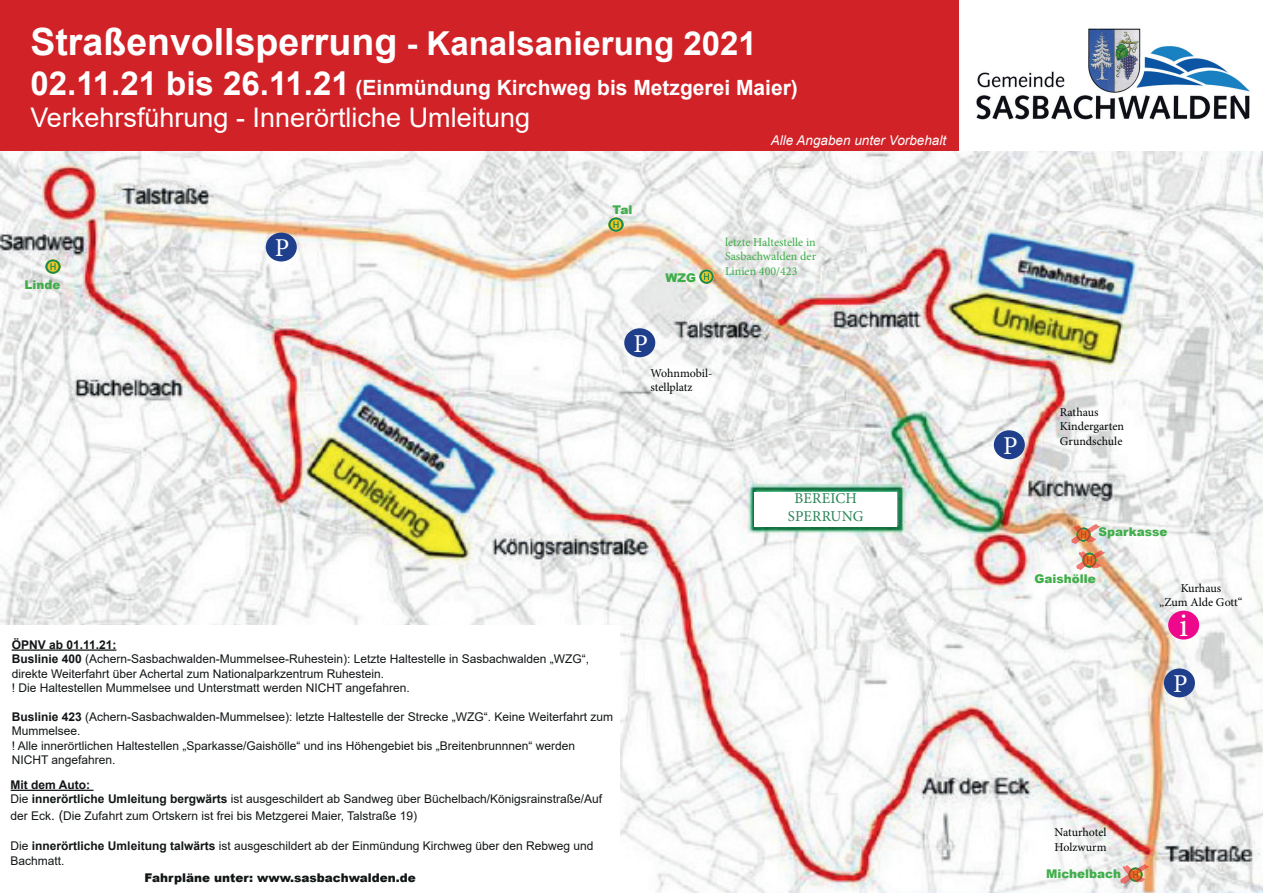
<style>
.page{position:relative;width:1263px;height:893px;background:#fff}
.page>*{position:absolute;margin:0;border:0;box-sizing:border-box;transform-origin:0 0}
.t1{font:700 37.5px "Arial";color:#fff}
.t2{font:33.75px "Minion Pro";color:#fff}
.t3{font:27px "Arial";color:#fff}
.t4{font:25.8px "Minion Pro";color:#fff}
.t5{font:700 21px "Arial";color:#fff}
.t6{font:15px/18px "Minion Pro";letter-spacing:.01em;color:#288355;text-align:center}
.t7{font:italic 13.5px "Arial";color:#fff}
.t8{font:12px/14.4px "Arial";color:#121617}
.t9{font:12px/14.4px "Minion Pro";letter-spacing:-.005em;color:#020404}
.t10{font:12px/14.4px "Minion Pro";color:#3fae4a;text-align:justify}
.t11{font:900 12px "Arial";color:#3fae4a}
.t12{font:900 12px "Arial";color:#121617}
.s1{font-size:33px}
.s2{font-weight:700}
.s3{font-size:13.5px}
</style>
<div class="page">
<img style="left:0;top:152px;width:1263px;height:741px">
<div style="left:0;top:0;width:959px;height:150px;background:#d12228"></div>
<div style="left:1168px;top:611px;width:31px;height:28px;background:#ed088c;border-radius:50%"></div>
<img style="left:976px;top:28px;width:274px;height:92px">
<img style="left:609px;top:217px;width:14px;height:15px">
<img style="left:46px;top:259px;width:14px;height:15px">
<img style="left:699px;top:269px;width:15px;height:15px">
<div style="left:755px;top:492px;width:142px;height:34px;background:#fff"></div>
<img style="left:1071px;top:524px;width:28px;height:19px">
<img style="left:1077px;top:551px;width:28px;height:19px">
<div style="left:1164px;top:668px;width:31px;height:29px;background:#1f3f8d;border-radius:50%"></div>
<div style="left:994px;top:430px;width:31px;height:29px;background:#1f3f8d;border-radius:50%"></div>
<div style="left:624px;top:328px;width:31px;height:29px;background:#1f3f8d;border-radius:50%"></div>
<div style="left:266px;top:233px;width:31px;height:28px;background:#1f3f8d;border-radius:50%"></div>
<img style="left:1121px;top:865px;width:28px;height:19px">
<div style="left:0;top:625px;width:620px;height:268px;background:#fff"></div>
<hr style="left:12px;top:649px;width:104px;height:2px;background:#121617">
<hr style="left:11px;top:790px;width:83px;height:1px;background:#121617">
<h1 class="t1" style="left:30px;top:15px;width:728px">Straßenvollsperrung <span class="s1">- Kanalsanierung 2021</span></h1>
<h3 class="t5" style="left:30px;top:72px;width:769px"><span class="s1">02.11.21 bis 26.11.21</span> (Einmündung Kirchweg bis Metzgerei Maier)</h3>
<h3 class="t3" style="left:30px;top:99px;width:501px">Verkehrsführung - Innerörtliche Umleitung</h3>
<p class="t11" style="left:24px;top:276px;width:38px">Linde</p>
<h3 class="t4" style="left:275px;top:231px;width:16px">P</h3>
<p class="t7" style="left:771px;top:131px;width:177px">Alle Angaben unter Vorbehalt</p>
<p class="t11" style="left:612px;top:201px;width:22px">Tal</p>
<p class="t11" style="left:665px;top:269px;width:32px">WZG</p>
<p class="t10" style="left:725px;top:235px;width:93px">letzte Haltestelle in Sasbachwalden der Linien 400/423</p>
<h3 class="t4" style="left:633px;top:327px;width:16px">P</h3>
<p class="t9" style="left:651px;top:366px;width:63px">Wohnmobil&shy;stellplatz</p>
<p class="t6" style="left:788px;top:489px;width:77px">BEREICH<br>SPERRUNG</p>
<p class="t8" style="left:12px;top:637px;width:579px"><span class="s2">ÖPNV ab 01.11.21:<br>Buslinie 400</span> (Achern-Sasbachwalden-Mummelsee-Ruhestein): Letzte Haltestelle in Sasbachwalden „WZG“, direkte Weiterfahrt über Achertal zum Nationalparkzentrum Ruhestein.<br>! Die Haltestellen Mummelsee und Unterstmatt werden NICHT angefahren.</p>
<p class="t8" style="left:12px;top:709px;width:603px"><span class="s2">Buslinie 423</span> (Achern-Sasbachwalden-Mummelsee): letzte Haltestelle der Strecke „WZG“. Keine Weiterfahrt zum Mummelsee.<br>! Alle innerörtlichen Haltestellen „Sparkasse/Gaishölle“ und ins Höhengebiet bis „Breitenbrunnnen“ werden NICHT angefahren.</p>
<p class="t8" style="left:11px;top:777px;width:593px"><span class="s2">Mit dem Auto:<br></span>Die <span class="s2">innerörtliche Umleitung bergwärts</span> ist ausgeschildert ab Sandweg über Büchelbach/Königsrainstraße/Auf</p>
<p class="t8" style="left:11px;top:808px;width:408px">der Eck<span class="s3">. (</span>Die Zufahrt zum Ortskern ist frei bis Metzgerei Maier, Talstraße 19)</p>
<p class="t8" style="left:11px;top:839px;width:584px">Die <span class="s2">innerörtliche Umleitung talwärts</span> ist ausgeschildert ab der Einmündung Kirchweg über den Rebweg und<br>Bachmatt.</p>
<p class="t12" style="left:145px;top:869px;width:273px">Fahrpläne unter: www.sasbachwalden.de</p>
<h3 class="t4" style="left:1003px;top:429px;width:16px">P</h3>
<p class="t9" style="left:1060px;top:405px;width:66px">Rathaus<br>Kindergarten<br>Grundschule</p>
<p class="t11" style="left:1098px;top:523px;width:71px">Sparkasse</p>
<p class="t11" style="left:1035px;top:570px;width:63px">Gaishölle</p>
<p class="t9" style="left:1159px;top:581px;width:85px;text-align:center">Kurhaus<br>„Zum Alde Gott“</p>
<h2 class="t2" style="left:1179px;top:603px;width:11px">i</h2>
<h3 class="t4" style="left:1173px;top:667px;width:16px">P</h3>
<p class="t9" style="left:1054px;top:825px;width:53px">Naturhotel<br>Holzwurm</p>
<p class="t11" style="left:1046px;top:865px;width:76px">Michelbach</p>
</div>
